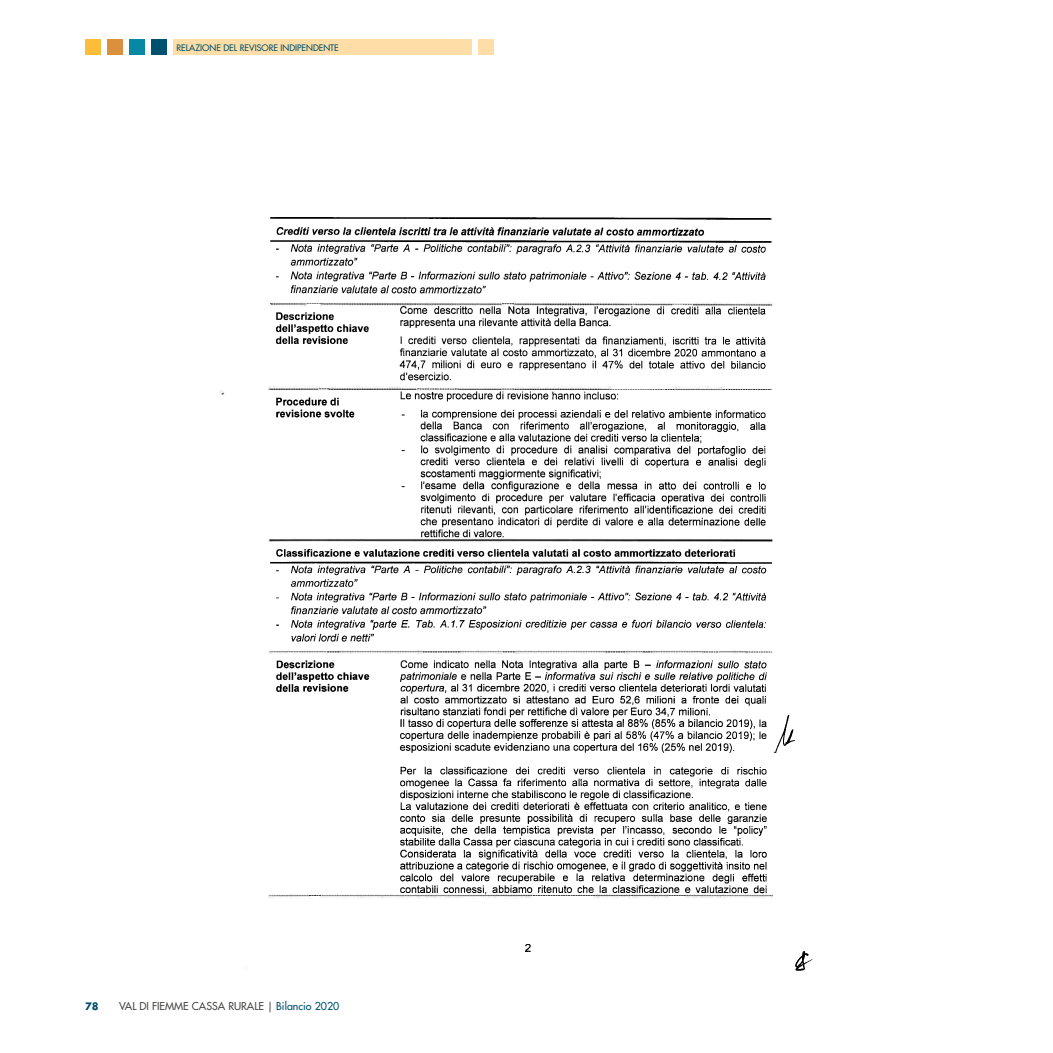
<style>
.page{position:relative;width:1053px;height:1053px;background:#fff}
.page>*{position:absolute;margin:0;border:0;box-sizing:border-box;transform-origin:0 0}
.t1{font:500 10.62px "Futura Std";color:#484846}
.t2{font:700 10px "Futura Std";color:#00516e}
.t3{font:500 8.75px "Futura Std";color:#00516e}
.s1{color:#00516e}
</style>
<div class="page">
<div style="left:173px;top:39px;width:298px;height:16px;background:#fedea6"></div>
<div style="left:477px;top:39px;width:16px;height:16px;background:#fedea6"></div>
<div style="left:151px;top:39px;width:16px;height:16px;background:#00516e"></div>
<div style="left:129px;top:39px;width:16px;height:16px;background:#0788a5"></div>
<div style="left:107px;top:39px;width:16px;height:16px;background:#da903c"></div>
<div style="left:85px;top:39px;width:16px;height:16px;background:#fbbd3a"></div>
<img style="left:270px;top:217px;width:525px;height:535px">
<img style="left:310px;top:719px;width:456px;height:176px">
<svg style="left:525px;top:944px;width:5px;height:7px"></svg>
<p class="t3" style="left:176px;top:42px;width:164px">RELAZIONE DEL REVISORE INDIPENDENTE</p>
<p class="t2" style="left:85px;top:999px;width:15px">78</p>
<p class="t1" style="left:119px;top:999px;width:222px">VAL DI FIEMME CASSA RURALE | <span class="s1">Bilancio 2020</span></p>
</div>
